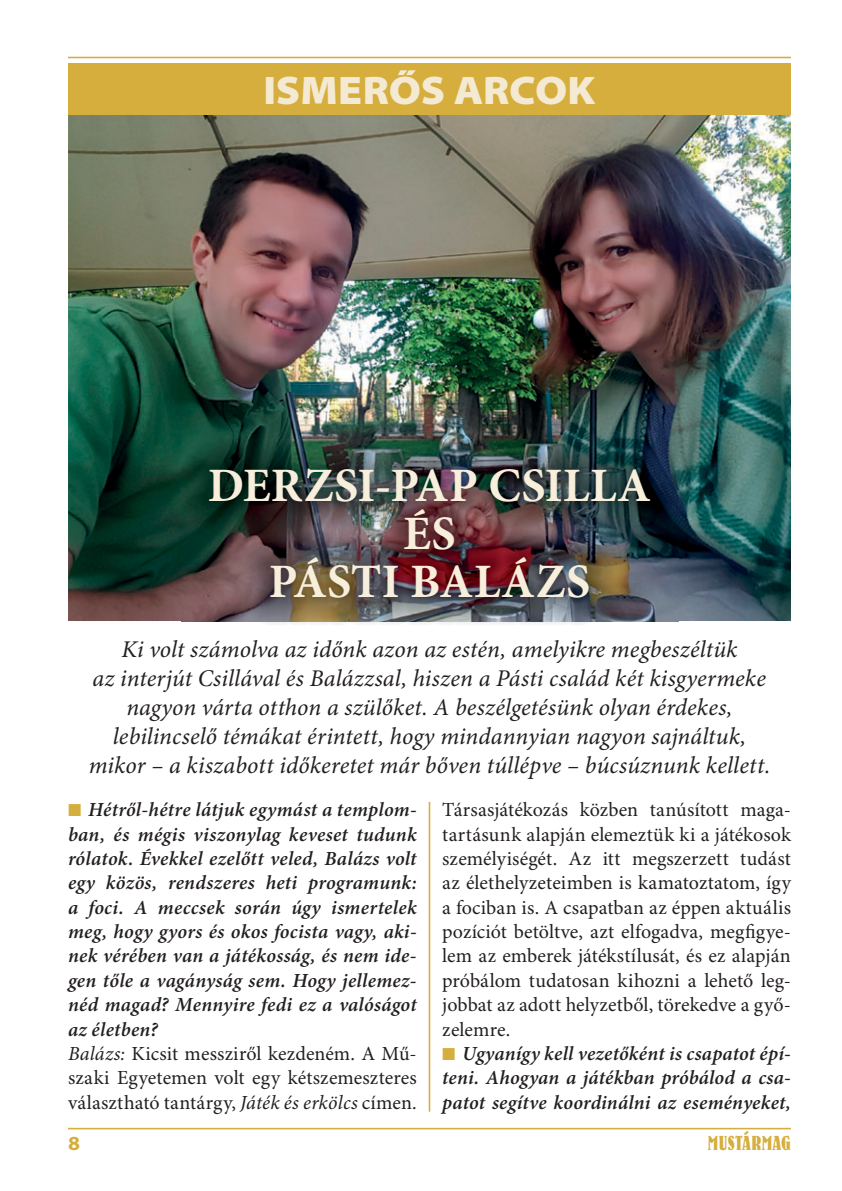
<style>
.page{position:relative;width:842px;height:1191px;background:#fff}
.page>*{position:absolute;margin:0;border:0;box-sizing:border-box;transform-origin:0 0}
.t1{font:700 48px/48px "Minion Pro";letter-spacing:.005em;color:#f7eedc;text-align:center}
.t2{font:900 semi-expanded 40px "Myriad Pro";color:#f4ead3}
.t3{font:italic 24px/28.8px "Minion Pro";letter-spacing:.005em;color:#231f20;text-align:center}
.t4{font:italic 600 20px/24.4px "Minion Pro";letter-spacing:.015em;color:#231f20}
.t5{font:20px/24.4px "Minion Pro";color:#231f20;text-align:justify}
.t6{font:20px "H Bernhard Condensed Bold";letter-spacing:.01em;color:#d6ae3e}
.t7{font:700 semi-expanded 20px "Myriad Pro";color:#d6ae3e}
.s1{font-weight:400}
.s2{font-weight:400;font-style:normal}
</style>
<div class="page">
<hr style="left:68px;top:1127px;width:723px;height:2px;background:#d6ae3e">
<img style="left:68px;top:114px;width:723px;height:507px">
<hr style="left:429px;top:802px;width:1px;height:309px;background:#d6ae3e">
<hr style="left:68px;top:57px;width:723px;height:1px;background:#d6ae3e">
<div style="left:68px;top:63px;width:723px;height:51px;background:#d6ae3e"></div>
<img style="left:181px;top:439px;width:497px;height:186px">
<img style="left:181px;top:621px;width:497px;height:1px">
<h2 class="t2" style="left:263px;top:66px;width:334px">ISMERŐS ARCOK</h2>
<h1 class="t1" style="left:208px;top:465px;width:445px">DERZSI-PAP CSILLA<br>ÉS<br>PÁSTI BALÁZS</h1>
<p class="t3" style="left:89px;top:637px;width:683px">Ki volt számolva az időnk azon az estén, amelyikre megbeszéltük<br>az interjút Csillával és Balázzsal, hiszen a Pásti család két kisgyermeke nagyon várta otthon a szülőket. A beszélgetésünk olyan érdekes, lebilincselő témákat érintett, hogy mindannyian nagyon sajnáltuk, mikor – a kiszabott időkeretet már bőven túllépve – búcsúznunk kellett.</p>
<p class="t4" style="left:68px;top:799px;width:350px;text-indent:20px">Hétről-hétre látjuk egymást a templom&shy;ban, és mégis viszonylag keveset tudunk rólatok. Évekkel ezelőtt veled, Balázs volt egy közös, rendszeres heti programunk: a foci. A meccsek során úgy ismertelek meg, hogy gyors és okos focista vagy, aki&shy;nek vérében van a játékosság, és nem ide&shy;gen tőle a vagányság sem. Hogy jellemez&shy;néd magad? Mennyire fedi ez a valóságot az életben?<br><span class="s1">Balázs:</span> <span class="s2">Kicsit messziről kezdeném. A Mű&shy;szaki Egyetemen volt egy kétszemeszteres választható tantárgy,</span> <span class="s1">Játék és erkölcs</span> <span class="s2">címen.</span></p>
<p class="t5" style="left:442px;top:799px;width:350px">Társasjátékozás közben tanúsított maga&shy;tartásunk alapján elemeztük ki a játékosok személyiségét. Az itt megszerzett tudást az élethelyzeteimben is kamatoztatom, így a fociban is. A csapatban az éppen aktuális pozíciót betöltve, azt elfogadva, megfigye&shy;lem az emberek játékstílusát, és ez alapján próbálom tudatosan kihozni a lehető leg&shy;jobbat az adott helyzetből, törekedve a győ&shy;zelemre.</p>
<p class="t4" style="left:442px;top:1043px;width:350px;text-align:justify;text-indent:20px">Ugyanígy kell vezetőként is csapatot épí&shy;teni. Ahogyan a játékban próbálod a csa&shy;patot segítve koordinálni az eseményeket,</p>
<p class="t7" style="left:68px;top:1131px;width:13px">8</p>
<p class="t6" style="left:708px;top:1135px;width:85px">MUSTÁRMAG</p>
</div>
